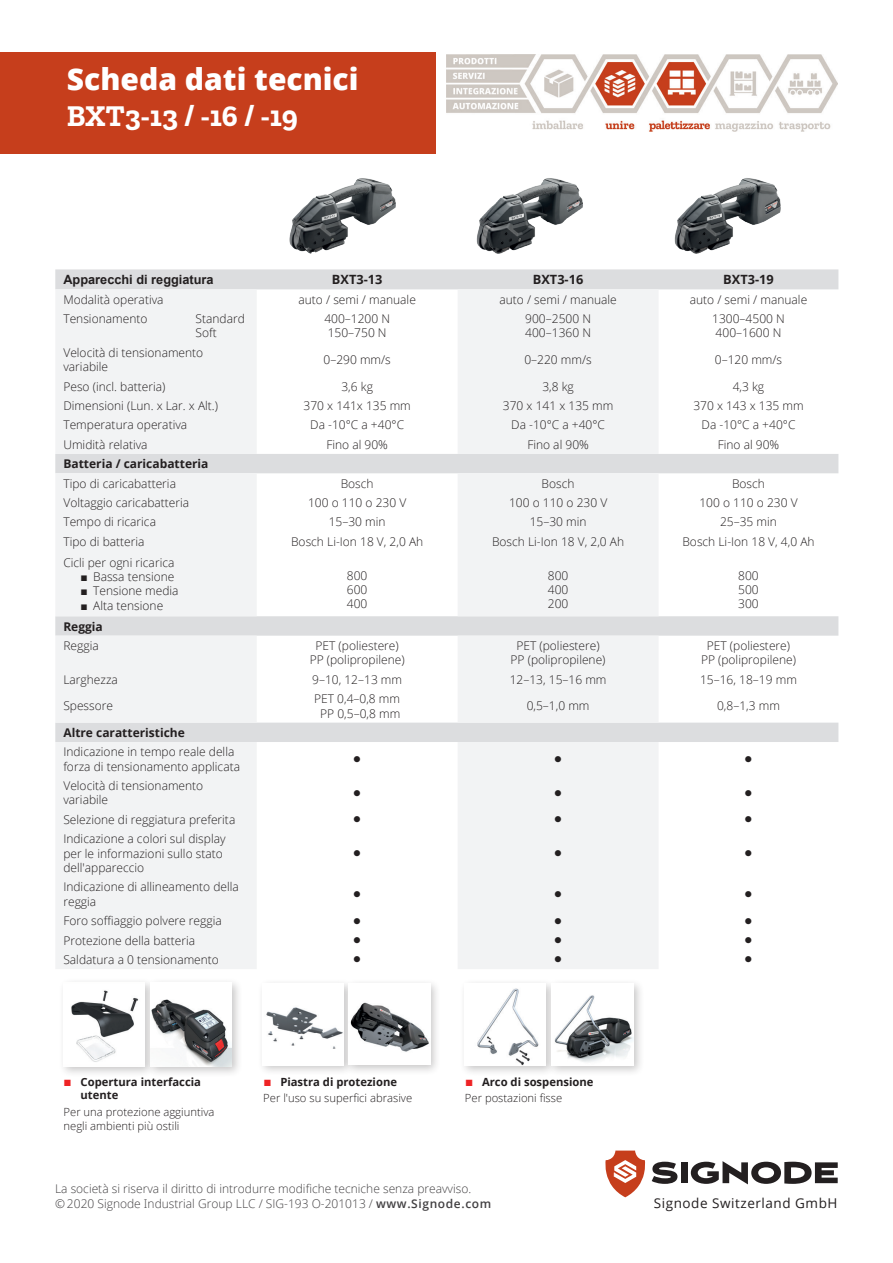
<style>
.page{position:relative;width:893px;height:1263px;background:#fff}
.page>*{position:absolute;margin:0;border:0;box-sizing:border-box;transform-origin:0 0}
.t1{font:800 30px "Open Sans";color:#fff}
.t2{font:700 30px "Zilla Slab";color:#fff}
.t3{font:13.5px "Open Sans";letter-spacing:.04em;color:#231f20}
.t4{font:700 12.75px "Arial";color:#231f20}
.t5{font:700 12.75px "Open Sans";color:#231f20}
.t6{font:300 12px/14.4px "Open Sans";color:#231f20}
.t7{font:300 12px/14.4px "Open Sans";color:#424042}
.t8{font:700 12px "Open Sans";color:#231f20}
.t9{font:300 11.25px/13.5px "Open Sans";color:#231f20}
.t10{font:700 11.25px "Open Sans";color:#231f20}
.t11{font:10.5px "Wingdings";color:#231f20}
.s1{font-family:"Arial";font-weight:400}
.s2{font-family:"Arial";font-weight:400;font-size:13.5px;color:#ee2325}
.s3{font-weight:600}
</style>
<div class="page">
<img style="left:289px;top:178px;width:107px;height:76px">
<div style="left:459px;top:978px;width:98px;height:99px;background:#231f20;opacity:.25"></div>
<img style="left:465px;top:983px;width:81px;height:83px">
<div style="left:546px;top:978px;width:98px;height:99px;background:#231f20;opacity:.25"></div>
<img style="left:551px;top:983px;width:82px;height:83px">
<div style="left:257px;top:978px;width:98px;height:98px;background:#231f20;opacity:.25"></div>
<img style="left:263px;top:984px;width:81px;height:81px">
<div style="left:344px;top:978px;width:97px;height:98px;background:#231f20;opacity:.25"></div>
<img style="left:349px;top:984px;width:81px;height:81px">
<div style="left:58px;top:977px;width:98px;height:100px;background:#231f20;opacity:.25"></div>
<img style="left:64px;top:982px;width:81px;height:84px">
<div style="left:145px;top:977px;width:98px;height:100px;background:#231f20;opacity:.25"></div>
<img style="left:150px;top:982px;width:82px;height:84px">
<img style="left:476px;top:178px;width:107px;height:76px">
<img style="left:674px;top:178px;width:107px;height:76px">
<div style="left:0;top:52px;width:436px;height:102px;background:#c63e1c"></div>
<svg style="left:605px;top:1150px;width:40px;height:47px"></svg>
<svg style="left:652px;top:1162px;width:25px;height:22px"></svg>
<div style="left:681px;top:1162px;width:6px;height:21px;background:#231f20"></div>
<svg style="left:691px;top:1161px;width:147px;height:23px"></svg>
<svg style="left:55px;top:269px;width:783px;height:473px"></svg>
<svg style="left:55px;top:289px;width:604px;height:680px;fill:#f2f3f4"></svg>
<img style="left:446px;top:55px;width:392px;height:77px">
<h1 class="t1" style="left:67px;top:56px;width:293px">Scheda dati tecnici</h1>
<h1 class="t2" style="left:67px;top:98px;width:232px">BXT3-13 / -16 / -19</h1>
<p class="t4" style="left:63px;top:271px;width:152px">Apparecchi di reggiatura</p>
<p class="t5" style="left:332px;top:271px;width:52px">BXT3-13</p>
<p class="t5" style="left:533px;top:271px;width:52px">BXT3-16</p>
<p class="t5" style="left:723px;top:271px;width:52px">BXT3-19</p>
<p class="t6" style="left:63px;top:292px;width:102px">Modalità operativa</p>
<p class="t6" style="left:298px;top:292px;width:119px">auto / semi / manuale</p>
<p class="t6" style="left:499px;top:292px;width:119px">auto / semi / manuale</p>
<p class="t6" style="left:690px;top:292px;width:119px">auto / semi / manuale</p>
<p class="t6" style="left:63px;top:311px;width:86px">Tensionamento</p>
<p class="t6" style="left:196px;top:311px;width:51px">Standard<br>Soft</p>
<p class="t6" style="left:324px;top:311px;width:67px">400–1200 N<br>150–750 N</p>
<p class="t6" style="left:525px;top:311px;width:67px">900–2500 N<br>400–1360 N</p>
<p class="t6" style="left:712px;top:311px;width:74px">1300–4500 N<br>400–1600 N</p>
<p class="t6" style="left:63px;top:345px;width:141px">Velocità di tensionamento variabile</p>
<p class="t6" style="left:323px;top:352px;width:69px">0–290 mm/s</p>
<p class="t6" style="left:524px;top:352px;width:69px">0–220 mm/s</p>
<p class="t6" style="left:715px;top:352px;width:69px">0–120 mm/s</p>
<p class="t6" style="left:63px;top:379px;width:103px">Peso (incl. batteria)</p>
<p class="t6" style="left:341px;top:379px;width:33px">3,6 kg</p>
<p class="t6" style="left:542px;top:379px;width:33px">3,8 kg</p>
<p class="t6" style="left:733px;top:379px;width:33px">4,3 kg</p>
<p class="t6" style="left:63px;top:398px;width:156px">Dimensioni (Lun. x Lar. x Alt.)</p>
<p class="t6" style="left:304px;top:398px;width:109px">370 x 141x 135 mm</p>
<p class="t6" style="left:503px;top:398px;width:112px">370 x 141 x 135 mm</p>
<p class="t6" style="left:693px;top:398px;width:112px">370 x 143 x 135 mm</p>
<p class="t6" style="left:63px;top:418px;width:125px">Temperatura operativa</p>
<p class="t6" style="left:310px;top:418px;width:95px">Da -10°C a +40°C</p>
<p class="t6" style="left:511px;top:418px;width:95px">Da -10°C a +40°C</p>
<p class="t6" style="left:702px;top:418px;width:95px">Da -10°C a +40°C</p>
<p class="t6" style="left:63px;top:437px;width:86px">Umidità relativa</p>
<p class="t6" style="left:326px;top:437px;width:63px">Fino al 90%</p>
<p class="t6" style="left:527px;top:437px;width:63px">Fino al 90%</p>
<p class="t6" style="left:718px;top:437px;width:63px">Fino al 90%</p>
<p class="t8" style="left:63px;top:455px;width:147px">Batteria / caricabatteria</p>
<p class="t6" style="left:63px;top:476px;width:114px">Tipo di caricabatteria</p>
<p class="t6" style="left:341px;top:476px;width:34px">Bosch</p>
<p class="t6" style="left:542px;top:476px;width:34px">Bosch</p>
<p class="t6" style="left:732px;top:476px;width:34px">Bosch</p>
<p class="t6" style="left:63px;top:495px;width:127px">Voltaggio caricabatteria</p>
<p class="t6" style="left:308px;top:495px;width:100px">100 o 110 o 230 V</p>
<p class="t6" style="left:509px;top:495px;width:100px">100 o 110 o 230 V</p>
<p class="t6" style="left:699px;top:495px;width:100px">100 o 110 o 230 V</p>
<p class="t6" style="left:63px;top:514px;width:94px">Tempo di ricarica</p>
<p class="t6" style="left:329px;top:514px;width:58px">15–30 min</p>
<p class="t6" style="left:530px;top:514px;width:58px">15–30 min</p>
<p class="t6" style="left:720px;top:514px;width:58px">25–35 min</p>
<p class="t6" style="left:63px;top:534px;width:83px">Tipo di batteria</p>
<p class="t6" style="left:291px;top:534px;width:134px">Bosch Li-Ion 18 V, 2,0 Ah</p>
<p class="t6" style="left:492px;top:534px;width:134px">Bosch Li-Ion 18 V, 2,0 Ah</p>
<p class="t6" style="left:682px;top:534px;width:134px">Bosch Li-Ion 18 V, 4,0 Ah</p>
<p class="t6" style="left:63px;top:555px;width:113px">Cicli per ogni ricarica</p>
<p class="t6" style="left:80px;top:569px;width:95px"><span class="s1">■</span> Bassa tensione</p>
<p class="t6" style="left:80px;top:583px;width:100px"><span class="s1">■</span> Tensione media</p>
<p class="t6" style="left:80px;top:598px;width:84px"><span class="s1">■</span> Alta tensione</p>
<p class="t6" style="left:347px;top:568px;width:22px;text-align:justify">800<br>600<br>400</p>
<p class="t6" style="left:548px;top:568px;width:22px;text-align:justify">800<br>400<br>200</p>
<p class="t6" style="left:738px;top:568px;width:22px;text-align:justify">800<br>500<br>300</p>
<p class="t8" style="left:63px;top:618px;width:41px">Reggia</p>
<p class="t6" style="left:63px;top:638px;width:37px">Reggia</p>
<p class="t6" style="left:310px;top:638px;width:96px;text-align:center">PET (poliestere)<br>PP (polipropilene)</p>
<p class="t6" style="left:511px;top:638px;width:96px;text-align:center">PET (poliestere)<br>PP (polipropilene)</p>
<p class="t6" style="left:701px;top:638px;width:96px;text-align:center">PET (poliestere)<br>PP (polipropilene)</p>
<p class="t6" style="left:63px;top:672px;width:56px">Larghezza</p>
<p class="t6" style="left:312px;top:672px;width:91px">9–10, 12–13 mm</p>
<p class="t6" style="left:510px;top:672px;width:98px">12–13, 15–16 mm</p>
<p class="t6" style="left:700px;top:672px;width:98px">15–16, 18–19 mm</p>
<p class="t6" style="left:63px;top:698px;width:51px">Spessore</p>
<p class="t6" style="left:314px;top:691px;width:88px;text-align:center">PET 0,4–0,8 mm<br>PP 0,5–0,8 mm</p>
<p class="t6" style="left:527px;top:698px;width:64px">0,5–1,0 mm</p>
<p class="t6" style="left:717px;top:698px;width:64px">0,8–1,3 mm</p>
<p class="t8" style="left:63px;top:724px;width:123px">Altre caratteristiche</p>
<p class="t6" style="left:63px;top:744px;width:178px">Indicazione in tempo reale della forza di tensionamento applicata</p>
<p class="t11" style="left:353px;top:753px;width:9px">●</p>
<p class="t11" style="left:554px;top:753px;width:9px">●</p>
<p class="t11" style="left:745px;top:753px;width:9px">●</p>
<p class="t6" style="left:63px;top:778px;width:141px">Velocità di tensionamento variabile</p>
<p class="t11" style="left:353px;top:787px;width:9px">●</p>
<p class="t11" style="left:554px;top:787px;width:9px">●</p>
<p class="t11" style="left:745px;top:787px;width:9px">●</p>
<p class="t6" style="left:63px;top:812px;width:173px">Selezione di reggiatura preferita</p>
<p class="t11" style="left:353px;top:814px;width:9px">●</p>
<p class="t11" style="left:554px;top:814px;width:9px">●</p>
<p class="t11" style="left:745px;top:814px;width:9px">●</p>
<p class="t6" style="left:63px;top:831px;width:164px">Indicazione a colori sul display per le informazioni sullo stato dell'appareccio</p>
<p class="t11" style="left:353px;top:848px;width:9px">●</p>
<p class="t11" style="left:554px;top:848px;width:9px">●</p>
<p class="t11" style="left:745px;top:848px;width:9px">●</p>
<p class="t6" style="left:63px;top:879px;width:177px">Indicazione di allineamento della reggia</p>
<p class="t11" style="left:353px;top:889px;width:9px">●</p>
<p class="t11" style="left:554px;top:889px;width:9px">●</p>
<p class="t11" style="left:745px;top:889px;width:9px">●</p>
<p class="t6" style="left:63px;top:913px;width:160px">Foro soffiaggio polvere reggia</p>
<p class="t11" style="left:353px;top:915px;width:9px">●</p>
<p class="t11" style="left:554px;top:915px;width:9px">●</p>
<p class="t11" style="left:745px;top:915px;width:9px">●</p>
<p class="t6" style="left:63px;top:933px;width:133px">Protezione della batteria</p>
<p class="t11" style="left:353px;top:935px;width:9px">●</p>
<p class="t11" style="left:554px;top:935px;width:9px">●</p>
<p class="t11" style="left:745px;top:935px;width:9px">●</p>
<p class="t6" style="left:63px;top:952px;width:157px">Saldatura a 0 tensionamento</p>
<p class="t11" style="left:353px;top:954px;width:9px">●</p>
<p class="t11" style="left:554px;top:954px;width:9px">●</p>
<p class="t11" style="left:745px;top:954px;width:9px">●</p>
<p class="t10" style="left:64px;top:1073px;width:139px"><span class="s2">■</span> Copertura interfaccia</p>
<p class="t10" style="left:263px;top:1073px;width:135px"><span class="s2">■</span> Piastra di protezione</p>
<p class="t10" style="left:465px;top:1073px;width:130px"><span class="s2">■</span> Arco di sospensione</p>
<p class="t10" style="left:81px;top:1087px;width:39px">utente</p>
<p class="t9" style="left:263px;top:1091px;width:150px">Per l'uso su superfici abrasive</p>
<p class="t9" style="left:465px;top:1091px;width:99px">Per postazioni fisse</p>
<p class="t9" style="left:64px;top:1105px;width:152px">Per una protezione aggiuntiva negli ambienti più ostili</p>
<p class="t7" style="left:55px;top:1181px;width:438px">La società si riserva il diritto di introdurre modifiche tecniche senza preavviso.<br>© 2020 Signode Industrial Group LLC / SIG-193 O-201013 / <span class="s3">www.Signode.com</span></p>
<p class="t3" style="left:654px;top:1194px;width:185px">Signode Switzerland GmbH</p>
</div>
